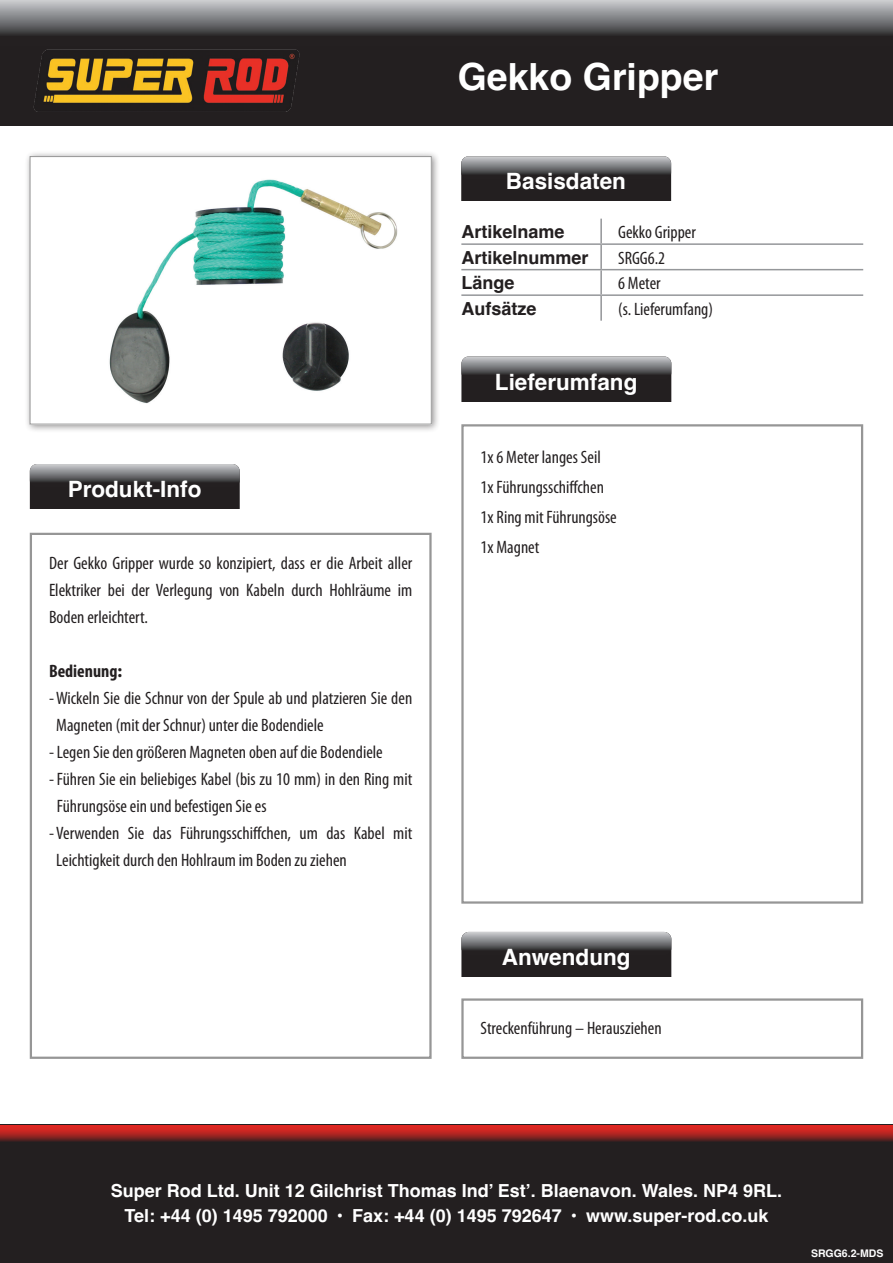
<style>
.page{position:relative;width:893px;height:1263px;background:#fff}
.page>*{position:absolute;margin:0;border:0;box-sizing:border-box;transform-origin:0 0}
.t1{font:700 37.5px "Helvetica";color:#fff}
.t2{font:700 22.5px "Helvetica";color:#fff}
.t3{font:condensed 18px/27px "Myriad Pro";color:#231f20}
.t4{font:700 18px/25.5px "Helvetica";color:#fff;text-align:center}
.t5{font:700 18px "Helvetica";color:#231f20}
.t6{font:700 condensed 18px "Myriad Pro";color:#231f20}
.t7{font:700 10.5px "Helvetica";color:#fff}
.s1{font-stretch:normal}
</style>
<div class="page">
<div style="left:461px;top:356px;width:210px;height:65px;background:#231f20;border-radius:7px"></div>
<svg style="left:461px;top:356px;width:210px;height:24px"></svg>
<div style="left:454px;top:402px;width:224px;height:26px;background:#fff"></div>
<div style="left:461px;top:156px;width:210px;height:64px;background:#231f20;border-radius:7px"></div>
<svg style="left:461px;top:156px;width:210px;height:24px"></svg>
<div style="left:454px;top:202px;width:223px;height:26px;background:#fff"></div>
<div style="left:0;top:1125px;width:893px;height:138px;background:#231f20"></div>
<svg style="left:0;top:1125px;width:893px;height:17px"></svg>
<div style="left:0;top:0;width:893px;height:126px;background:#231f20"></div>
<svg style="left:0;top:0;width:893px;height:35px"></svg>
<hr style="left:600px;top:219px;width:2px;height:24px;background:#939598">
<hr style="left:600px;top:245px;width:2px;height:24px;background:#939598">
<hr style="left:600px;top:270px;width:2px;height:24px;background:#939598">
<hr style="left:600px;top:296px;width:2px;height:25px;background:#939598">
<hr style="left:461px;top:243px;width:140px;height:2px;background:#95979a">
<hr style="left:601px;top:243px;width:262px;height:2px;background:#95979a">
<hr style="left:461px;top:269px;width:140px;height:1px;background:#95979a">
<hr style="left:601px;top:269px;width:262px;height:1px;background:#95979a">
<hr style="left:461px;top:294px;width:140px;height:2px;background:#95979a">
<hr style="left:601px;top:294px;width:262px;height:2px;background:#95979a">
<div style="left:461px;top:424px;width:402px;height:480px;border:2px solid #969696"></div>
<div style="left:30px;top:464px;width:210px;height:64px;background:#231f20;border-radius:7px"></div>
<svg style="left:30px;top:464px;width:210px;height:23px"></svg>
<div style="left:22px;top:509px;width:224px;height:27px;background:#fff"></div>
<div style="left:30px;top:533px;width:402px;height:526px;border:2px solid #969696"></div>
<div style="left:461px;top:932px;width:210px;height:64px;background:#231f20;border-radius:7px"></div>
<svg style="left:461px;top:932px;width:210px;height:23px"></svg>
<div style="left:454px;top:977px;width:224px;height:27px;background:#fff"></div>
<div style="left:461px;top:998px;width:402px;height:61px;border:2px solid #969696"></div>
<hr style="left:0;top:1124px;width:893px;height:1px;background:#242021">
<div style="left:24px;top:150px;width:416px;height:283px;background:#231f20;opacity:.5"></div>
<img style="left:32px;top:158px;width:398px;height:264px">
<div style="left:30px;top:156px;width:402px;height:268px;border:1px solid #969696"></div>
<img style="left:33px;top:49px;width:267px;height:63px">
<p class="t2" style="left:68px;top:475px;width:135px">Produkt-Info</p>
<p class="t3" style="left:49px;top:549px;width:365px;text-align:justify">Der Gekko Gripper wurde so konzipiert, dass er die Arbeit aller Elektriker bei der Verlegung von Kabeln durch Hohlräume im Boden erleichtert.</p>
<p class="t6" style="left:49px;top:659px;width:75px">Bedienung<span class="s1">:</span></p>
<p class="t3" style="left:56px;top:684px;width:358px;text-indent:-7px">- Wickeln Sie die Schnur von der Spule ab und platzieren Sie den<br>Magneten (mit der Schnur) unter die Bodendiele</p>
<p class="t3" style="left:49px;top:738px;width:335px">- Legen Sie den größeren Magneten oben auf die Bodendiele</p>
<p class="t3" style="left:57px;top:765px;width:357px;text-indent:-8px">- Führen Sie ein beliebiges Kabel (bis zu 10 mm) in den Ring mit<br>Führungsöse ein und befestigen Sie es</p>
<p class="t3" style="left:56px;top:819px;width:358px;text-indent:-7px">- Verwenden Sie das Führungsschiffchen, um das Kabel mit<br>Leichtigkeit durch den Hohlraum im Boden zu ziehen</p>
<h1 class="t1" style="left:458px;top:54px;width:262px">Gekko Gripper</h1>
<p class="t2" style="left:506px;top:168px;width:122px">Basisdaten</p>
<p class="t5" style="left:461px;top:221px;width:105px">Artikelname</p>
<p class="t3" style="left:618px;top:218px;width:79px">Gekko Gripper</p>
<p class="t5" style="left:461px;top:246px;width:129px">Artikelnummer</p>
<p class="t3" style="left:618px;top:244px;width:48px">SRGG6.2</p>
<p class="t5" style="left:461px;top:272px;width:55px">Länge</p>
<p class="t3" style="left:618px;top:269px;width:44px">6 Meter</p>
<p class="t5" style="left:461px;top:297px;width:77px">Aufsätze</p>
<p class="t3" style="left:618px;top:295px;width:96px">(s. Lieferumfang)</p>
<p class="t2" style="left:495px;top:368px;width:144px">Lieferumfang</p>
<p class="t3" style="left:481px;top:442px;width:138px;line-height:30px">1x 6 Meter langes Seil<br>1x Führungsschiffchen<br>1x Ring mit Führungsöse<br>1x Magnet</p>
<p class="t2" style="left:502px;top:943px;width:130px">Anwendung</p>
<p class="t3" style="left:481px;top:1015px;width:183px">Streckenführung – Herausziehen</p>
<p class="t4" style="left:111px;top:1180px;width:673px">Super Rod Ltd. Unit 12 Gilchrist Thomas Ind’ Est’. Blaenavon. Wales. NP4 9RL.<br>Tel: +44 (0) 1495 792000 • Fax: +44 (0) 1495 792647 • www.super-rod.co.uk</p>
<p class="t7" style="left:811px;top:1247px;width:74px">SRGG6.2-MDS</p>
</div>
